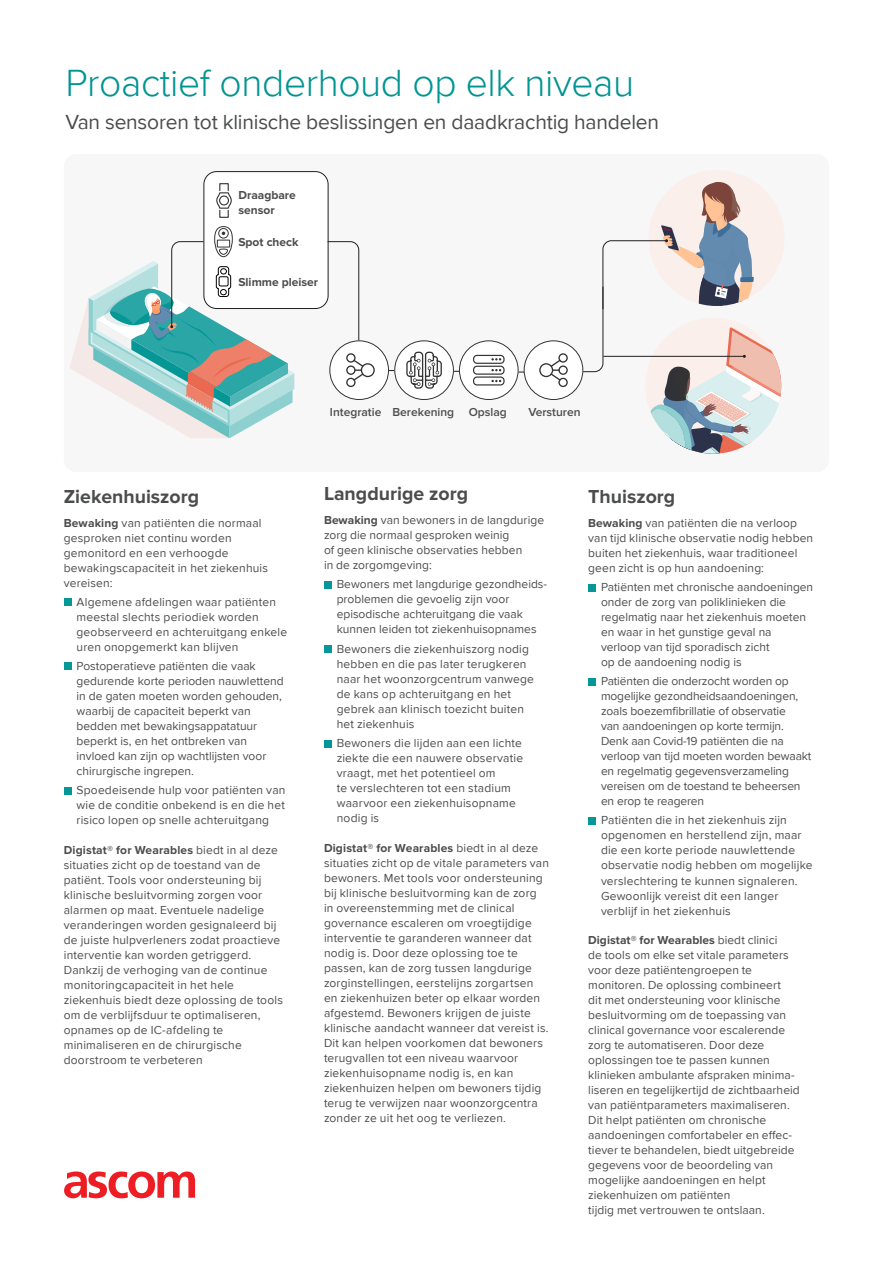
<style>
.page{position:relative;width:893px;height:1263px;background:#fff}
.page>*{position:absolute;margin:0;border:0;box-sizing:border-box;transform-origin:0 0}
.t1{font:300 39px "Proxima Nova";letter-spacing:-.01em;color:#009491}
.t2{font:21px "Proxima Nova";letter-spacing:-.01em;color:#4b4c4d}
.Intro_text{font:700 19.5px "Proxima Nova";color:#4b4c4d}
.Intro_text-2{font:12px/15px "Proxima Nova";letter-spacing:.01em;color:#4b4c4d}
.Intro_text-3{font:12px/15px "Proxima Nova";letter-spacing:-.01em;color:#4b4c4d}
.Intro_text-4{font:700 12px/15px "Proxima Nova";color:#4b4c4d}
.Intro_text-5{font:600 12px "Proxima Nova";color:#4b4c4d}
.s1{font-weight:700}
</style>
<div class="page">
<svg style="left:64px;top:1171px;width:131px;height:28px"></svg>
<div style="left:64px;top:154px;width:765px;height:318px;background:#f7f7f8;border-radius:13px"></div>
<div style="left:204px;top:172px;width:124px;height:136px;background:#fff;border-radius:13px"></div>
<div style="left:204px;top:171px;width:124px;height:138px;border:1px solid #231f20;border-radius:13px"></div>
<svg style="left:216px;top:191px;width:16px;height:18px"></svg>
<div style="left:219px;top:183px;width:10px;height:8px;border:1px solid #333"></div>
<div style="left:219px;top:210px;width:10px;height:8px;border:1px solid #333"></div>
<div style="left:330px;top:341px;width:58px;height:58px;background:#fff;border-radius:50%"></div>
<div style="left:329px;top:340px;width:60px;height:60px;border:1px solid #323332;border-radius:50%"></div>
<div style="left:395px;top:341px;width:58px;height:58px;background:#fff;border-radius:50%"></div>
<div style="left:394px;top:340px;width:60px;height:60px;border:1px solid #323332;border-radius:50%"></div>
<div style="left:459px;top:341px;width:59px;height:58px;background:#fff;border-radius:50%"></div>
<div style="left:459px;top:340px;width:59px;height:60px;border:1px solid #323332;border-radius:50%"></div>
<div style="left:524px;top:341px;width:59px;height:58px;background:#fff;border-radius:50%"></div>
<div style="left:524px;top:340px;width:59px;height:60px;border:1px solid #323332;border-radius:50%"></div>
<div style="left:558px;top:353px;width:10px;height:10px;border:1px solid #333;border-radius:50%"></div>
<div style="left:558px;top:365px;width:10px;height:10px;border:1px solid #333;border-radius:50%"></div>
<div style="left:558px;top:378px;width:10px;height:9px;border:1px solid #333;border-radius:50%"></div>
<svg style="left:539px;top:358px;width:23px;height:24px"></svg>
<div style="left:346px;top:378px;width:10px;height:9px;border:1px solid #333;border-radius:50%"></div>
<div style="left:346px;top:365px;width:10px;height:10px;border:1px solid #333;border-radius:50%"></div>
<div style="left:346px;top:353px;width:10px;height:10px;border:1px solid #333;border-radius:50%"></div>
<svg style="left:352px;top:358px;width:23px;height:24px"></svg>
<svg style="left:406px;top:351px;width:36px;height:38px"></svg>
<div style="left:473px;top:355px;width:32px;height:9px;border:1px solid #323332;border-radius:3px"></div>
<div style="left:473px;top:366px;width:32px;height:9px;border:1px solid #323332;border-radius:3px"></div>
<div style="left:473px;top:376px;width:32px;height:9px;border:1px solid #323332;border-radius:3px"></div>
<svg style="left:491px;top:358px;width:10px;height:2px"></svg>
<svg style="left:491px;top:369px;width:10px;height:2px"></svg>
<svg style="left:491px;top:380px;width:10px;height:2px"></svg>
<div style="left:649px;top:170px;width:135px;height:136px;background:#fbefeb;border-radius:50%"></div>
<svg style="left:327px;top:241px;width:33px;height:100px"></svg>
<svg style="left:582px;top:182px;width:199px;height:272px"></svg>
<svg style="left:70px;top:226px;width:224px;height:212px"></svg>
<div style="left:220px;top:289px;width:7px;height:6px;border:1px solid #000;border-radius:50%"></div>
<div style="left:219px;top:277px;width:9px;height:9px;background:#fff;border-radius:2px"></div>
<div style="left:219px;top:276px;width:10px;height:10px;border:1px solid #000;border-radius:2px"></div>
<div style="left:64px;top:662px;width:7px;height:8px;background:#059696"></div>
<div style="left:324px;top:646px;width:8px;height:7px;background:#059696"></div>
<div style="left:588px;top:678px;width:8px;height:7px;background:#059696"></div>
<div style="left:64px;top:787px;width:7px;height:8px;background:#059696"></div>
<div style="left:324px;top:740px;width:8px;height:8px;background:#059696"></div>
<div style="left:588px;top:817px;width:8px;height:8px;background:#059696"></div>
<div style="left:64px;top:598px;width:7px;height:8px;background:#059696"></div>
<div style="left:324px;top:581px;width:8px;height:8px;background:#059696"></div>
<div style="left:588px;top:584px;width:8px;height:8px;background:#059696"></div>
<p class="t1" style="left:65px;top:61px;width:570px">Proactief onderhoud op elk niveau</p>
<p class="t2" style="left:65px;top:110px;width:595px">Van sensoren tot klinische beslissingen en daadkrachtig handelen</p>
<p class="Intro_text-4" style="left:238px;top:188px;width:59px">Draagbare sensor</p>
<p class="Intro_text-4" style="left:238px;top:235px;width:62px">Spot check</p>
<p class="Intro_text-4" style="left:238px;top:275px;width:81px">Slimme pleiser</p>
<p class="Intro_text" style="left:64px;top:485px;width:137px">Ziekenhuiszorg</p>
<p class="Intro_text-2" style="left:64px;top:515px;width:206px"><span class="s1">Bewaking</span> van patiënten die normaal gesproken niet continu worden gemonitord en een verhoogde bewakingscapaciteit in het ziekenhuis vereisen:</p>
<p class="Intro_text-2" style="left:77px;top:595px;width:201px">Algemene afdelingen waar patiënten</p>
<p class="Intro_text-2" style="left:77px;top:610px;width:212px">meestal slechts periodiek worden geobserveerd en achteruitgang enkele uren onopgemerkt kan blijven</p>
<p class="Intro_text-2" style="left:77px;top:659px;width:209px">Postoperatieve patiënten die vaak gedurende korte perioden nauwlettend in de gaten moeten worden gehouden, waarbij de capaciteit beperkt van bedden met bewakingsappatatuur beperkt is, en het ontbreken van invloed kan zijn op wachtlijsten voor chirurgische ingrepen.</p>
<p class="Intro_text-2" style="left:77px;top:783px;width:210px;text-align:justify">Spoedeisende hulp voor patiënten van wie de conditie onbekend is en die het risico lopen op snelle achteruitgang</p>
<p class="Intro_text-2" style="left:64px;top:843px;width:221px"><span class="s1">Digistat® for Wearables</span> biedt in al deze situaties zicht op de toestand van de patiënt. Tools voor ondersteuning bij klinische besluitvorming zorgen voor alarmen op maat. Eventuele nadelige veranderingen worden gesignaleerd bij de juiste hulpverleners zodat proactieve interventie kan worden getriggerd.<br>Dankzij de verhoging van de continue monitoringcapaciteit in het hele ziekenhuis biedt deze oplossing de tools om de verblijfsduur te optimaliseren, opnames op de IC-afdeling te minimaliseren en de chirurgische doorstroom te verbeteren</p>
<p class="Intro_text-5" style="left:330px;top:406px;width:53px">Integratie</p>
<p class="Intro_text-5" style="left:392px;top:406px;width:63px">Berekening</p>
<p class="Intro_text-5" style="left:469px;top:406px;width:40px">Opslag</p>
<p class="Intro_text-5" style="left:528px;top:406px;width:54px">Versturen</p>
<p class="Intro_text" style="left:324px;top:482px;width:146px">Langdurige zorg</p>
<p class="Intro_text-2" style="left:324px;top:513px;width:222px"><span class="s1">Bewaking</span> van bewoners in de langdurige zorg die normaal gesproken weinig<br>of geen klinische observaties hebben<br>in de zorgomgeving:</p>
<p class="Intro_text-2" style="left:337px;top:577px;width:211px">Bewoners met langdurige gezondheids&shy;problemen die gevoelig zijn voor episodische achteruitgang die vaak kunnen leiden tot ziekenhuisopnames</p>
<p class="Intro_text-2" style="left:337px;top:641px;width:199px">Bewoners die ziekenhuiszorg nodig hebben en die pas later terugkeren naar het woonzorgcentrum vanwege de kans op achteruitgang en het gebrek aan klinisch toezicht buiten het ziekenhuis</p>
<p class="Intro_text-2" style="left:337px;top:736px;width:188px">Bewoners die lijden aan een lichte ziekte die een nauwere observatie vraagt, met het potentieel om<br>te verslechteren tot een stadium waarvoor een ziekenhuisopname nodig is</p>
<p class="Intro_text-2" style="left:324px;top:840px;width:227px"><span class="s1">Digistat® for Wearables</span> biedt in al deze situaties zicht op de vitale parameters van bewoners. Met tools voor ondersteuning bij klinische besluitvorming kan de zorg in overeenstemming met de clinical governance escaleren om vroegtijdige interventie te garanderen wanneer dat nodig is. Door deze oplossing toe te passen, kan de zorg tussen langdurige zorginstellingen, eerstelijns zorgartsen en ziekenhuizen beter op elkaar worden afgestemd. Bewoners krijgen de juiste klinische aandacht wanneer dat vereist is.<br>Dit kan helpen voorkomen dat bewoners terugvallen tot een niveau waarvoor ziekenhuisopname nodig is, en kan ziekenhuizen helpen om bewoners tijdig terug te verwijzen naar woonzorgcentra zonder ze uit het oog te verliezen.</p>
<p class="Intro_text" style="left:588px;top:485px;width:89px">Thuiszorg</p>
<p class="Intro_text-2" style="left:588px;top:515px;width:227px"><span class="s1">Bewaking</span> van patiënten die na verloop van tijd klinische observatie nodig hebben buiten het ziekenhuis, waar traditioneel geen zicht is op hun aandoening:</p>
<p class="Intro_text-2" style="left:601px;top:580px;width:214px">Patiënten met chronische aandoeningen onder de zorg van poliklinieken die regelmatig naar het ziekenhuis moeten en waar in het gunstige geval na verloop van tijd sporadisch zicht<br>op de aandoening nodig is</p>
<p class="Intro_text-3" style="left:601px;top:674px;width:212px">Patiënten die onderzocht worden op mogelijke gezondheidsaandoeningen, zoals boezemfibrillatie of observatie<br>van aandoeningen op korte termijn.<br>Denk aan Covid-19 patiënten die na verloop van tijd moeten worden bewaakt en regelmatig gegevensverzameling vereisen om de toestand te beheersen en erop te reageren</p>
<p class="Intro_text-2" style="left:601px;top:813px;width:213px">Patiënten die in het ziekenhuis zijn opgenomen en herstellend zijn, maar die een korte periode nauwlettende observatie nodig hebben om mogelijke verslechtering te kunnen signaleren.<br>Gewoonlijk vereist dit een langer verblijf in het ziekenhuis</p>
<p class="Intro_text-2" style="left:588px;top:933px;width:213px"><span class="s1">Digistat® for Wearables</span> biedt clinici<br>de tools om elke set vitale parameters voor deze patiëntengroepen te monitoren. De oplossing combineert<br>dit met ondersteuning voor klinische besluitvorming om de toepassing van clinical governance voor escalerende zorg te automatiseren. Door deze oplossingen toe te passen kunnen klinieken ambulante afspraken minima&shy;liseren en tegelijkertijd de zichtbaarheid van patiëntparameters maximaliseren.<br>Dit helpt patiënten om chronische aandoeningen comfortabeler en effec&shy;tiever te behandelen, biedt uitgebreide gegevens voor de beoordeling van mogelijke aandoeningen en helpt ziekenhuizen om patiënten<br>tijdig met vertrouwen te ontslaan.</p>
</div>
